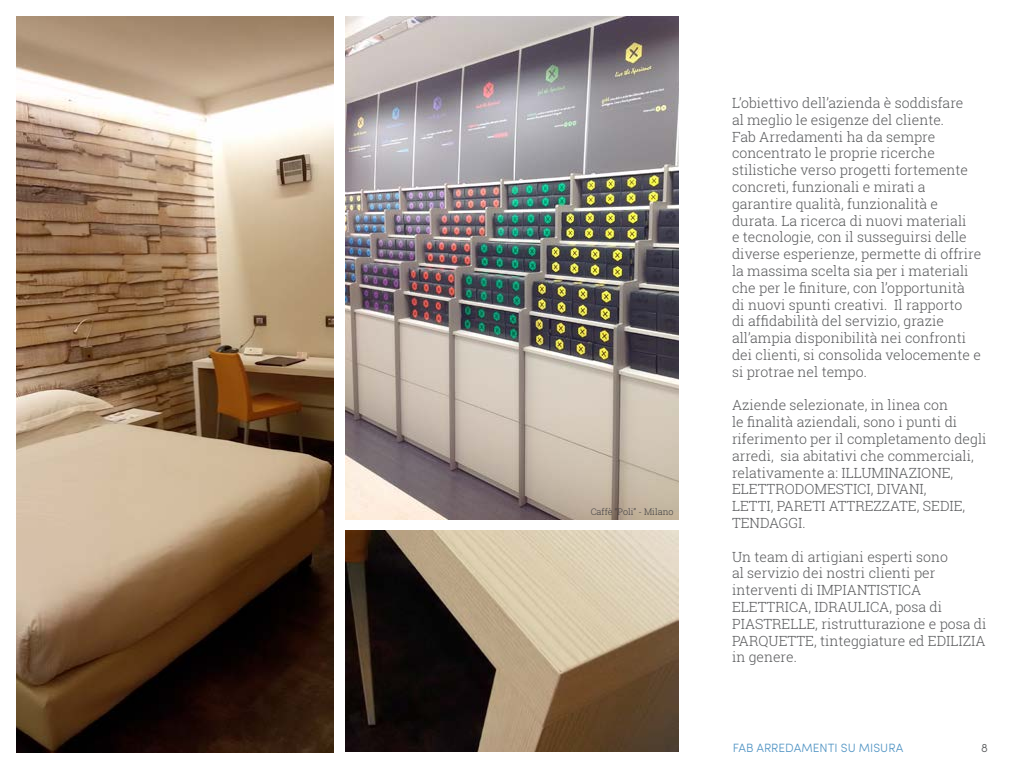
<style>
.page{position:relative;width:1024px;height:768px;background:#fff}
.page>*{position:absolute;margin:0;border:0;box-sizing:border-box;transform-origin:0 0}
.t1{font:300 14px/16.8px "Roboto Slab";color:#58595b}
.t2{font:300 12px "Sofia Pro";color:#4f93c3}
.t3{font:300 12px "Sofia Pro";color:#58595b}
.t4{font:300 9px "Roboto Slab";color:#414042}
</style>
<div class="page">
<img style="left:16px;top:16px;width:317px;height:737px">
<img style="left:345px;top:530px;width:334px;height:222px">
<img style="left:345px;top:16px;width:334px;height:504px">
<p class="t4" style="left:591px;top:505px;width:84px">Caffè “Poli” - Milano</p>
<p class="t1" style="left:732px;top:94px;width:251px">L’obiettivo dell’azienda è soddisfare<br>al meglio le esigenze del cliente.<br>Fab Arredamenti ha da sempre concentrato le proprie ricerche stilistiche verso progetti fortemente concreti, funzionali e mirati a garantire qualità, funzionalità e durata. La ricerca di nuovi materiali<br>e tecnologie, con il susseguirsi delle diverse esperienze, permette di offrire la massima scelta sia per i materiali che per le finiture, con l’opportunità<br>di nuovi spunti creativi. Il rapporto<br>di affidabilità del servizio, grazie all’ampia disponibilità nei confronti dei clienti, si consolida velocemente e si protrae nel tempo.</p>
<p class="t1" style="left:732px;top:397px;width:256px">Aziende selezionate, in linea con<br>le finalità aziendali, sono i punti di riferimento per il completamento degli arredi, sia abitativi che commerciali, relativamente a: ILLUMINAZIONE,<br>ELETTRODOMESTICI, DIVANI,<br>LETTI, PARETI ATTREZZATE, SEDIE,<br>TENDAGGI.</p>
<p class="t1" style="left:732px;top:548px;width:256px">Un team di artigiani esperti sono<br>al servizio dei nostri clienti per interventi di IMPIANTISTICA<br>ELETTRICA, IDRAULICA, posa di<br>PIASTRELLE, ristrutturazione e posa di<br>PARQUETTE, tinteggiature ed EDILIZIA in genere.</p>
<p class="t2" style="left:733px;top:739px;width:172px">FAB ARREDAMENTI SU MISURA</p>
<p class="t3" style="left:981px;top:739px;width:8px">8</p>
</div>
